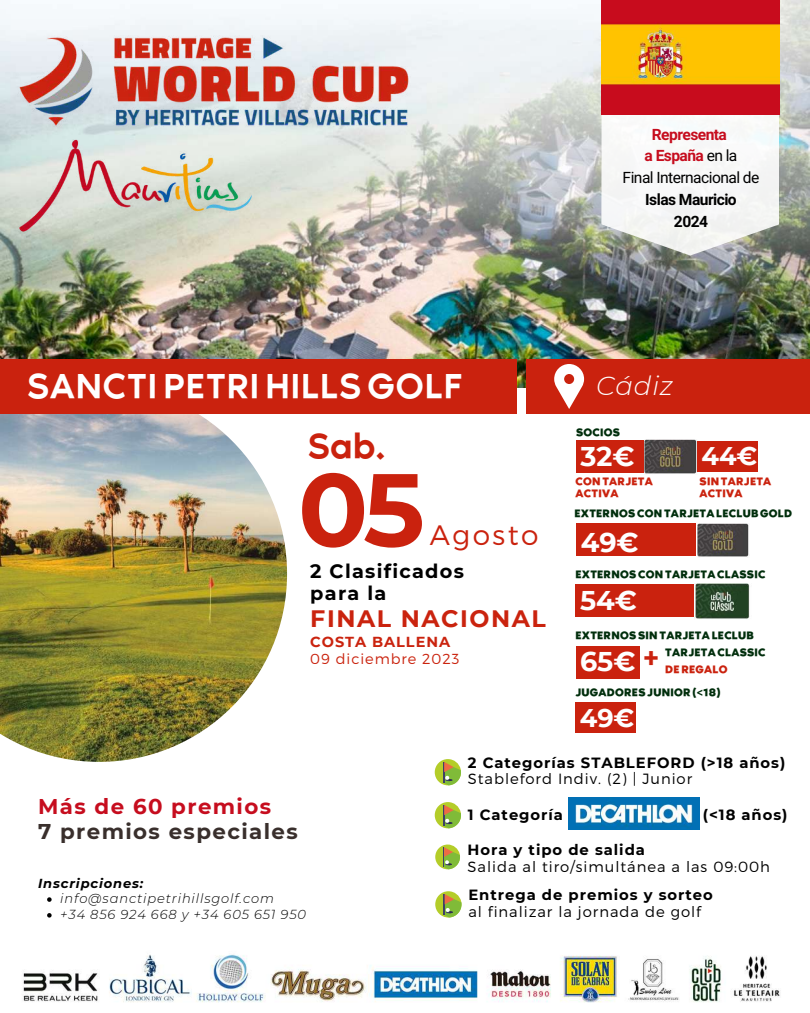
<style>
.page{position:relative;width:810px;height:1013px;background:#fff}
.page>*{position:absolute;margin:0;border:0;box-sizing:border-box;transform-origin:0 0}
.t1{font:700 103.2px "Montserrat";color:#ca220e}
.t2{font:47.1px "RTL Media Pro Light";color:#ca220e}
.t3{font:47px "RTL Media Pro Light";letter-spacing:.02em;color:#fff}
.t4{font:300 28.1px "Montserrat";letter-spacing:.09em;color:#ca220e}
.t5{font:700 27.1px "Montserrat";color:#fff}
.t6{font:700 27.1px "Montserrat";color:#fefefe}
.t7{font:italic 300 26.1px "Montserrat";letter-spacing:.03em;color:#fff}
.t8{font:700 25.5px "Montserrat";color:#fefefe}
.t9{font:700 23.7px "Montserrat";letter-spacing:.065em;color:#ca230e}
.t10{font:700 21.3px "Montserrat";letter-spacing:.065em;color:#392f2c}
.t11{font:700 21.3px "Montserrat";letter-spacing:.065em;color:#c60d1e}
.t12{font:700 19.3px/21.7px "Montserrat";letter-spacing:.065em;color:#000}
.t13{font:15.6px/21.8px "Araboto";letter-spacing:-.035em;color:#000;text-align:center}
.t14{font:700 15.6px/21.8px "Araboto";letter-spacing:-.035em;color:#000;text-align:center}
.t15{font:700 14.8px "Montserrat";letter-spacing:.065em;color:#000}
.t16{font:300 14.8px "Montserrat";letter-spacing:.065em;color:#000}
.t17{font:300 14.5px "Montserrat";letter-spacing:.065em;color:#ca230e}
.t18{font:700 14.5px "Montserrat";letter-spacing:.065em;color:#ca230e}
.t19{font:13.7px "RTL Media Pro Medium";letter-spacing:.02em;color:#002e0c}
.t20{font:13.7px/12.3px "RTL Media Pro Medium";letter-spacing:.02em;color:#ca220e}
.t21{font:italic 300 13.1px/15.8px "Montserrat";letter-spacing:.065em;color:#000}
.t22{font:italic 700 13.1px "Montserrat";letter-spacing:.065em;color:#000}
.s1{font-weight:700;color:#c60d1e}
</style>
<div class="page">
<img style="left:0;top:414px;width:287px;height:348px">
<img style="left:0;top:0;width:810px;height:387px">
<svg style="left:601px;top:114px;width:178px;height:141px;fill:#f6f7f7"></svg>
<div style="left:0;top:359px;width:517px;height:55px;background:#ca220e"></div>
<img style="left:0;top:78px;width:288px;height:215px">
<div style="left:526px;top:359px;width:284px;height:55px;background:#ca220e"></div>
<svg style="left:554px;top:364px;width:30px;height:45px"></svg>
<img style="left:601px;top:0;width:178px;height:114px">
<svg style="left:435px;top:759px;width:26px;height:26px"></svg>
<svg style="left:435px;top:844px;width:25px;height:25px"></svg>
<svg style="left:435px;top:891px;width:27px;height:26px"></svg>
<svg style="left:435px;top:802px;width:26px;height:26px"></svg>
<img style="left:569px;top:797px;width:130px;height:32px">
<img style="left:18px;top:30px;width:392px;height:102px">
<img style="left:23px;top:954px;width:758px;height:49px">
<svg style="left:47px;top:897px;width:5px;height:4px"></svg>
<svg style="left:47px;top:913px;width:5px;height:4px"></svg>
<div style="left:576px;top:440px;width:68px;height:32px;background:#ca220e"></div>
<div style="left:576px;top:645px;width:64px;height:33px;background:#ca220e"></div>
<img style="left:645px;top:440px;width:52px;height:34px">
<div style="left:576px;top:523px;width:120px;height:33px;background:#ca220e"></div>
<img style="left:697px;top:523px;width:52px;height:34px">
<div style="left:575px;top:585px;width:119px;height:32px;background:#ca220e"></div>
<img style="left:694px;top:583px;width:56px;height:36px">
<div style="left:697px;top:441px;width:60px;height:30px;background:#ca220e"></div>
<div style="left:575px;top:702px;width:61px;height:31px;background:#ca220e"></div>
<p class="t13" style="left:623px;top:124px;width:138px"><span class="s1">Representa<br>a España</span> en la<br>Final Internacional de</p>
<p class="t14" style="left:645px;top:189px;width:93px">Islas Mauricio<br>2024</p>
<h3 class="t3" style="left:27px;top:366px;width:437px">SANCTI PETRI HILLSGOLF</h3>
<h3 class="t7" style="left:596px;top:369px;width:78px">Cádiz</h3>
<h2 class="t2" style="left:308px;top:426px;width:79px">Sab.</h2>
<p class="t19" style="left:576px;top:426px;width:46px">SOCIOS</p>
<h3 class="t5" style="left:581px;top:439px;width:56px">32€</h3>
<h3 class="t8" style="left:701px;top:440px;width:58px">44€</h3>
<h1 class="t1" style="left:298px;top:446px;width:128px">05</h1>
<h3 class="t12" style="left:310px;top:560px;width:155px">2 Clasificados para la</h3>
<h3 class="t9" style="left:310px;top:604px;width:237px">FINAL NACIONAL</h3>
<h3 class="t4" style="left:430px;top:517px;width:110px">Agosto</h3>
<p class="t18" style="left:310px;top:633px;width:141px">COSTA BALLENA</p>
<p class="t17" style="left:310px;top:649px;width:151px">09 diciembre 2023</p>
<p class="t20" style="left:575px;top:476px;width:79px">CONTARJETA<br>ACTIVA</p>
<p class="t20" style="left:700px;top:476px;width:73px">SINTARJETA<br>ACTIVA</p>
<p class="t19" style="left:574px;top:507px;width:219px">EXTERNOSCONTARJETALECLUBGOLD</p>
<h3 class="t5" style="left:581px;top:525px;width:59px">49€</h3>
<h3 class="t6" style="left:580px;top:584px;width:58px">54€</h3>
<p class="t19" style="left:575px;top:568px;width:192px">EXTERNOSCONTARJETACLASSIC</p>
<p class="t19" style="left:575px;top:629px;width:180px">EXTERNOSSINTARJETALECLUB</p>
<p class="t19" style="left:665px;top:646px;width:102px">TARJETACLASSIC</p>
<p class="t20" style="left:665px;top:664px;width:64px">DEREGALO</p>
<h3 class="t5" style="left:580px;top:645px;width:80px">65€ <sup>+</sup></h3>
<p class="t19" style="left:575px;top:686px;width:147px">JUGADORESJUNIOR(&lt;18)</p>
<h3 class="t8" style="left:580px;top:702px;width:56px">49€</h3>
<h3 class="t8" style="left:580px;top:702px;width:53px">25€</h3>
<h3 class="t11" style="left:38px;top:793px;width:235px">Más de 60 premios</h3>
<h3 class="t10" style="left:38px;top:818px;width:261px">7 premios especiales</h3>
<p class="t22" style="left:38px;top:874px;width:107px">Inscripciones:</p>
<p class="t21" style="left:60px;top:890px;width:247px">info@sanctipetrihillsgolf.com<br>+34 856 924 668 y +34 605 651 950</p>
<p class="t15" style="left:468px;top:753px;width:319px">2 Categorías STABLEFORD (&gt;18 años)</p>
<p class="t16" style="left:468px;top:769px;width:226px">Stableford Indiv. (2) | Junior</p>
<p class="t15" style="left:468px;top:805px;width:97px">1 Categoría</p>
<p class="t15" style="left:703px;top:805px;width:86px">(&lt;18 años)</p>
<p class="t15" style="left:468px;top:840px;width:179px">Hora y tipo de salida</p>
<p class="t16" style="left:468px;top:857px;width:304px">Salida al tiro/simultánea a las 09:00h</p>
<p class="t15" style="left:468px;top:885px;width:246px">Entrega de premios y sorteo</p>
<p class="t16" style="left:468px;top:901px;width:234px">al finalizar la jornada de golf</p>
</div>
